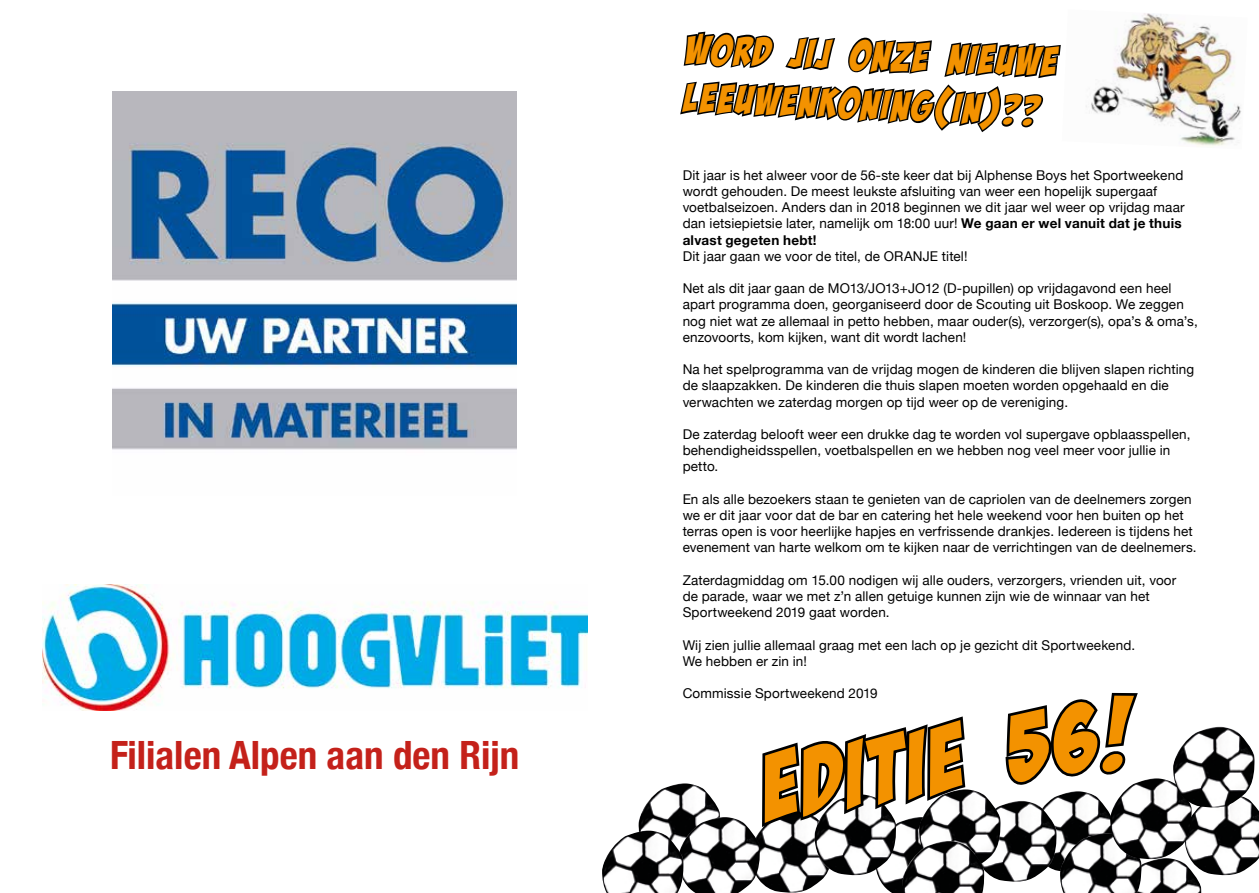
<style>
.page{position:relative;width:1259px;height:893px;background:#fff}
.page>*{position:absolute;margin:0;border:0;box-sizing:border-box;transform-origin:0 0}
.t1{font:italic 94.95px "Bada Boom Pro BB";color:#f39200}
.t2{font:italic 40.5px/48.6px "Bada Boom Pro BB";color:#f39200}
.t3{font:700 condensed 39px "Helvetica Neue";color:#c4211a}
.t4{font:13.5px/16.2px "Helvetica Neue";letter-spacing:.01em;color:#000}
.s1{font-weight:700}
</style>
<div class="page">
<img style="left:1086px;top:13px;width:155px;height:134px">
<img style="left:113px;top:91px;width:403px;height:359px">
<img style="left:42px;top:584px;width:545px;height:126px">
<svg style="left:680px;top:31px;width:381px;height:101px"></svg>
<img style="left:638px;top:783px;width:82px;height:47px">
<img style="left:1192px;top:806px;width:67px;height:70px">
<img style="left:1142px;top:858px;width:59px;height:35px">
<img style="left:1049px;top:791px;width:60px;height:80px">
<img style="left:761px;top:831px;width:63px;height:62px">
<img style="left:1060px;top:833px;width:82px;height:60px">
<img style="left:984px;top:801px;width:73px;height:81px">
<img style="left:678px;top:817px;width:83px;height:76px">
<img style="left:1109px;top:778px;width:83px;height:84px">
<img style="left:1172px;top:727px;width:83px;height:83px">
<img style="left:879px;top:831px;width:39px;height:62px">
<img style="left:602px;top:830px;width:82px;height:63px">
<img style="left:918px;top:789px;width:83px;height:84px">
<img style="left:902px;top:841px;width:82px;height:52px">
<img style="left:814px;top:831px;width:83px;height:47px">
<svg style="left:759px;top:716px;width:209px;height:115px"></svg>
<svg style="left:1005px;top:692px;width:136px;height:96px"></svg>
<h3 class="t3" style="left:110px;top:722px;width:411px">Filialen Alpen aan den Rijn</h3>
<h2 class="t2" style="left:686px;top:25px;width:375px;rotate:2deg">Word jij onze nieuwe<br>Leeuwenkoning(in)??</h2>
<p class="t4" style="left:682px;top:168px;width:503px">Dit jaar is het alweer voor de 56-ste keer dat bij Alphense Boys het Sportweekend wordt gehouden. De meest leukste afsluiting van weer een hopelijk supergaaf voetbalseizoen. Anders dan in 2018 beginnen we dit jaar wel weer op vrijdag maar dan ietsiepietsie later, namelijk om 18:00 uur! <span class="s1">We gaan er wel vanuit dat je thuis alvast gegeten hebt!</span></p>
<p class="t4" style="left:682px;top:249px;width:286px">Dit jaar gaan we voor de titel, de ORANJE titel!</p>
<p class="t4" style="left:682px;top:281px;width:517px">Net als dit jaar gaan de MO13/JO13+JO12 (D-pupillen) op vrijdagavond een heel apart programma doen, georganiseerd door de Scouting uit Boskoop. We zeggen nog niet wat ze allemaal in petto hebben, maar ouder(s), verzorger(s), opa’s &amp; oma’s, enzovoorts, kom kijken, want dit wordt lachen!</p>
<p class="t4" style="left:682px;top:362px;width:513px">Na het spelprogramma van de vrijdag mogen de kinderen die blijven slapen richting de slaapzakken. De kinderen die thuis slapen moeten worden opgehaald en die verwachten we zaterdag morgen op tijd weer op de vereniging.</p>
<p class="t4" style="left:682px;top:427px;width:509px">De zaterdag belooft weer een drukke dag te worden vol supergave opblaasspellen, behendigheidsspellen, voetbalspellen en we hebben nog veel meer voor jullie in petto.</p>
<p class="t4" style="left:682px;top:492px;width:515px">En als alle bezoekers staan te genieten van de capriolen van de deelnemers zorgen we er dit jaar voor dat de bar en catering het hele weekend voor hen buiten op het terras open is voor heerlijke hapjes en verfrissende drankjes. Iedereen is tijdens het evenement van harte welkom om te kijken naar de verrichtingen van de deelnemers.</p>
<p class="t4" style="left:682px;top:573px;width:495px">Zaterdagmiddag om 15.00 nodigen wij alle ouders, verzorgers, vrienden uit, voor de parade, waar we met z’n allen getuige kunnen zijn wie de winnaar van het<br>Sportweekend 2019 gaat worden.</p>
<p class="t4" style="left:682px;top:638px;width:454px">Wij zien jullie allemaal graag met een lach op je gezicht dit Sportweekend.<br>We hebben er zin in!</p>
<p class="t4" style="left:682px;top:686px;width:197px">Commissie Sportweekend 2019</p>
<h1 class="t1" style="left:752px;top:734px;width:375px;rotate:-9deg">Editie 56!</h1>
</div>
